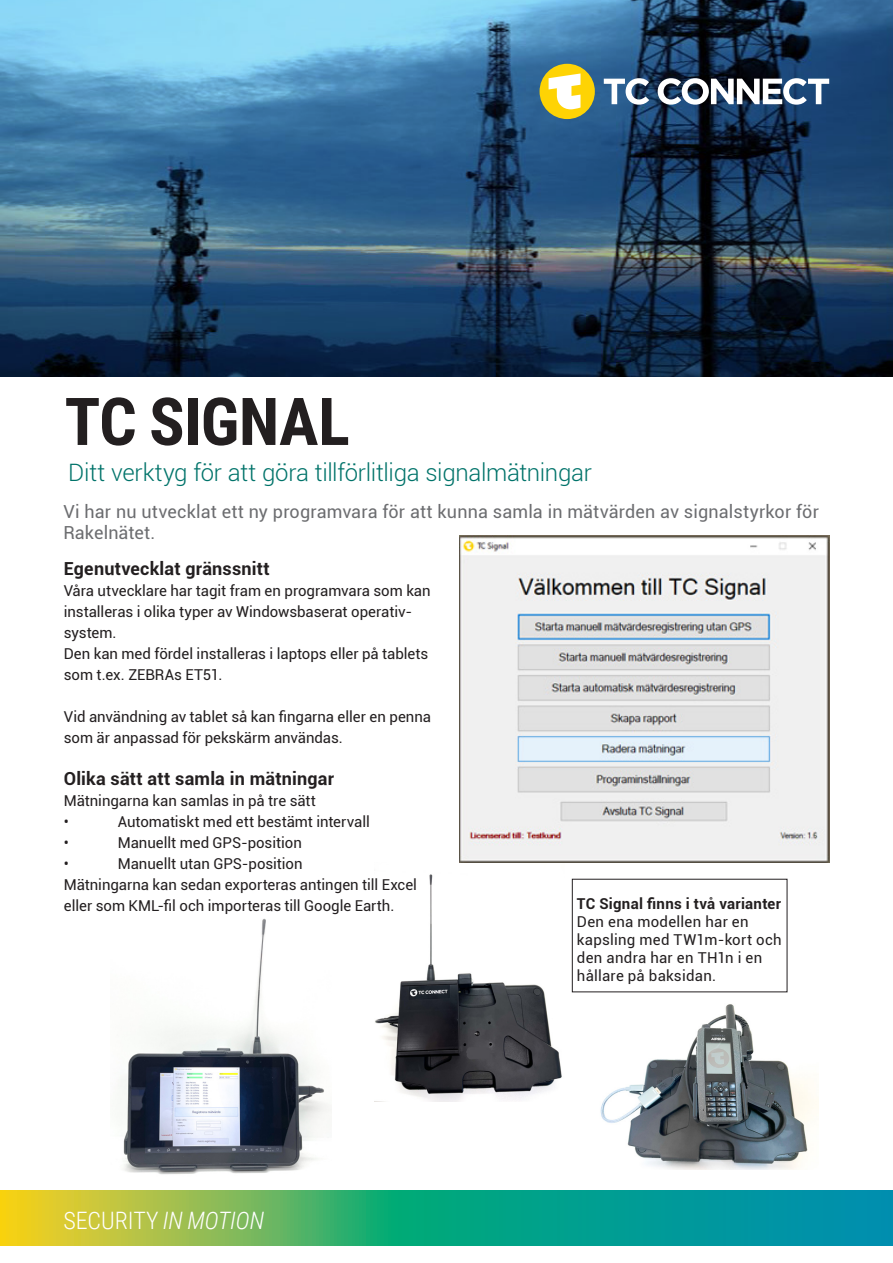
<style>
.page{position:relative;width:893px;height:1263px;background:#fff}
.page>*{position:absolute;margin:0;border:0;box-sizing:border-box;transform-origin:0 0}
.Headline{font:700 66px "Roboto Condensed";letter-spacing:-.01em;color:#231f20}
.Subheadline_-_Headline{font:300 24px "Roboto";letter-spacing:-.015em;color:#00736a}
.t1{font:300 24px "Roboto Condensed";letter-spacing:-.005em;color:#fff}
.Introduktion_specblad{font:18px/21.6px "Roboto";letter-spacing:.01em;color:#6c6d70}
.Copy{font:700 18px "Roboto";letter-spacing:.01em;color:#231f20}
.Copy-2{font:15px/21px "Roboto";letter-spacing:-.005em;color:#231f20}
.Introduktion_specblad-2{font:15px/18px "Roboto";letter-spacing:.02em;color:#231f20}
.Introduktion_specblad-3{font:700 15px "Roboto";letter-spacing:.02em;color:#231f20}
.s1{font-style:italic}
</style>
<div class="page">
<svg style="left:0;top:0;width:893px;height:377px;background:#325c7e"></svg>
<svg style="left:604px;top:78px;width:45px;height:27px"></svg>
<svg style="left:658px;top:78px;width:171px;height:27px"></svg>
<div style="left:540px;top:64px;width:55px;height:55px;background:#fed304;border-radius:50%"></div>
<svg style="left:549px;top:73px;width:31px;height:36px"></svg>
<img style="left:375px;top:874px;width:187px;height:227px">
<img style="left:118px;top:918px;width:213px;height:257px">
<svg style="left:0;top:1191px;width:893px;height:55px;background:#3eaa76"></svg>
<img style="left:459px;top:536px;width:370px;height:327px">
<img style="left:600px;top:1004px;width:219px;height:165px">
<p class="Headline" style="left:65px;top:375px;width:287px">TC SIGNAL</p>
<p class="Subheadline_-_Headline" style="left:68px;top:456px;width:525px">Ditt verktyg för att göra tillförlitliga signalmätningar</p>
<p class="Introduktion_specblad" style="left:63px;top:500px;width:757px">Vi har nu utvecklat ett ny programvara för att kunna samla in mätvärden av signalstyrkor för<br>Rakelnätet.</p>
<p class="Copy" style="left:64px;top:556px;width:207px">Egenutvecklat gränssnitt</p>
<p class="Copy-2" style="left:64px;top:579px;width:368px">Våra utvecklare har tagit fram en programvara som kan installeras i olika typer av Windowsbaserat operativ&shy;system.</p>
<p class="Copy-2" style="left:64px;top:642px;width:366px">Den kan med fördel installeras i laptops eller på tablets som t.ex. ZEBRAs ET51.</p>
<p class="Copy-2" style="left:64px;top:705px;width:369px">Vid användning av tablet så kan fingarna eller en penna som är anpassad för pekskärm användas.</p>
<p class="Copy" style="left:64px;top:766px;width:272px">Olika sätt att samla in mätningar</p>
<p class="Copy-2" style="left:64px;top:790px;width:254px">Mätningarna kan samlas in på tre sätt</p>
<p class="Copy-2" style="left:64px;top:811px;width:7px">•</p>
<p class="Copy-2" style="left:118px;top:811px;width:253px">Automatiskt med ett bestämt intervall</p>
<p class="Copy-2" style="left:64px;top:832px;width:7px">•</p>
<p class="Copy-2" style="left:118px;top:832px;width:186px">Manuellt med GPS-position</p>
<p class="Copy-2" style="left:64px;top:853px;width:7px">•</p>
<p class="Copy-2" style="left:118px;top:853px;width:186px">Manuellt utan GPS-position</p>
<p class="Copy-2" style="left:64px;top:874px;width:355px">Mätningarna kan sedan exporteras antingen till Excel eller som KML-fil och importeras till Google Earth.</p>
<p class="t1" style="left:64px;top:1203px;width:202px">SECURITY <span class="s1">IN MOTION</span></p>
<p class="Introduktion_specblad-3" style="left:577px;top:893px;width:206px">TC Signal finns i två varianter</p>
<p class="Introduktion_specblad-2" style="left:577px;top:912px;width:206px">Den ena modellen har en kapsling med TW1m-kort och den andra har en TH1n i en hållare på baksidan.</p>
</div>
